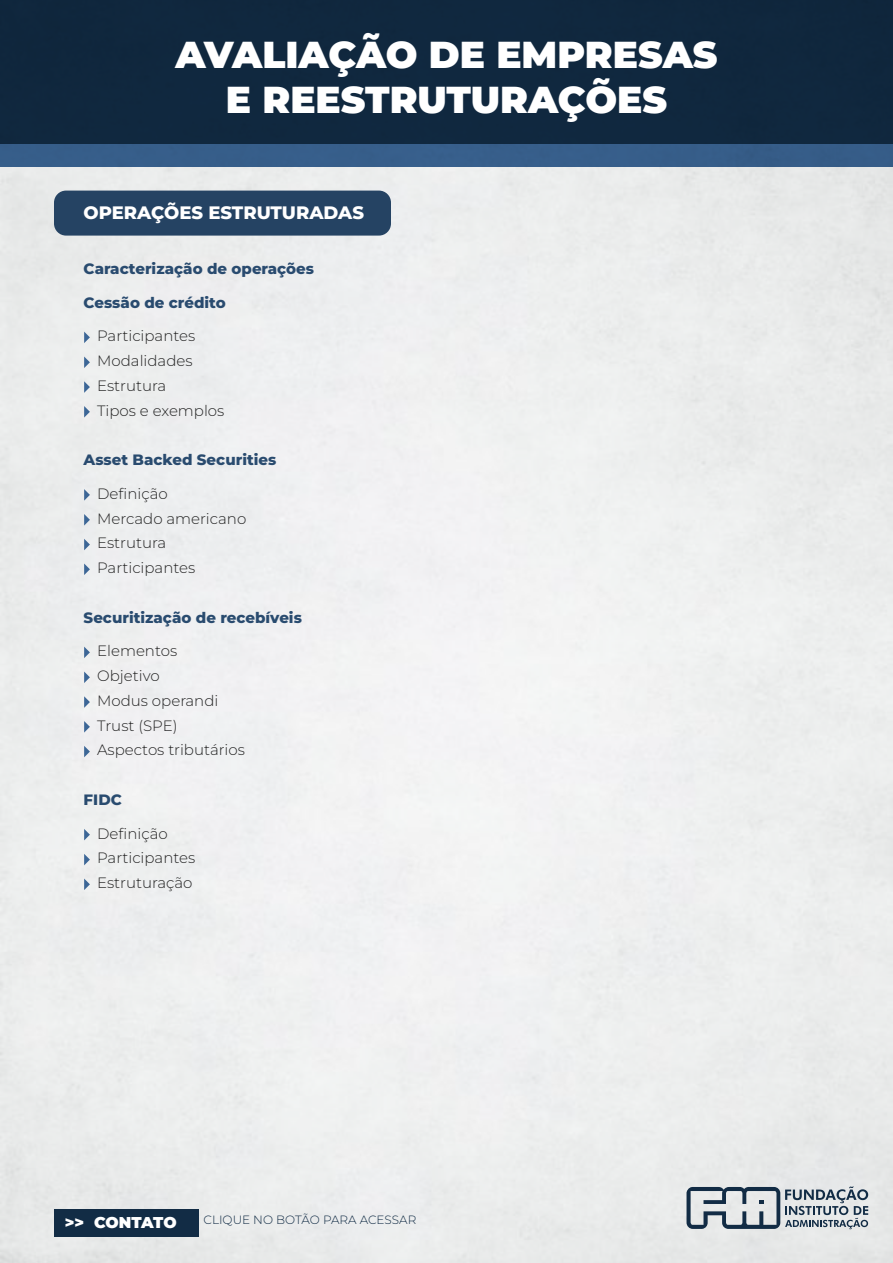
<style>
.page{position:relative;width:893px;height:1263px;background:#fff}
.page>*{position:absolute;margin:0;border:0;box-sizing:border-box;transform-origin:0 0}
.t1{font:900 37.5px/45px "Montserrat";color:#fff;text-align:center}
.t2{font:800 18px "Montserrat";color:#fff}
.t3{font:900 15.6px "Montserrat";letter-spacing:-.015em;color:#fff}
.t4{font:300 15px/24.8px "Montserrat";color:#242424}
.t5{font:800 15px "Montserrat";color:#294b6f}
.t6{font:300 12px "Montserrat";color:#122c45}
</style>
<div class="page">
<img style="left:0;top:0;width:893px;height:1263px">
<svg style="left:686px;top:1186px;width:182px;height:43px;background:#a5aeb5"></svg>
<div style="left:54px;top:1209px;width:145px;height:27px;background:#122c45"></div>
<div style="left:54px;top:191px;width:337px;height:45px;background:#254363;border-radius:12px"></div>
<svg style="left:84px;top:332px;width:6px;height:11px"></svg>
<svg style="left:84px;top:489px;width:6px;height:12px"></svg>
<svg style="left:84px;top:647px;width:6px;height:11px"></svg>
<svg style="left:84px;top:829px;width:6px;height:11px"></svg>
<svg style="left:84px;top:356px;width:6px;height:12px"></svg>
<svg style="left:84px;top:514px;width:6px;height:12px"></svg>
<svg style="left:84px;top:671px;width:6px;height:12px"></svg>
<svg style="left:84px;top:854px;width:6px;height:11px"></svg>
<svg style="left:84px;top:381px;width:6px;height:12px"></svg>
<svg style="left:84px;top:406px;width:6px;height:12px"></svg>
<svg style="left:84px;top:539px;width:6px;height:11px"></svg>
<svg style="left:84px;top:696px;width:6px;height:12px"></svg>
<svg style="left:84px;top:878px;width:6px;height:12px"></svg>
<svg style="left:84px;top:563px;width:6px;height:12px"></svg>
<svg style="left:84px;top:721px;width:6px;height:12px"></svg>
<svg style="left:84px;top:746px;width:6px;height:11px"></svg>
<h1 class="t1" style="left:175px;top:30px;width:544px">AVALIAÇÃO DE EMPRESAS<br>E REESTRUTURAÇÕES</h1>
<p class="t2" style="left:83px;top:200px;width:282px">OPERAÇÕES ESTRUTURADAS</p>
<p class="t5" style="left:84px;top:258px;width:232px">Caracterização de operações</p>
<p class="t5" style="left:84px;top:291px;width:144px">Cessão de crédito</p>
<p class="t4" style="left:97px;top:323px;width:100px">Participantes</p>
<p class="t4" style="left:97px;top:348px;width:97px">Modalidades</p>
<p class="t4" style="left:97px;top:373px;width:129px">Estrutura<br>Tipos e exemplos</p>
<p class="t5" style="left:84px;top:449px;width:194px">Asset Backed Securities</p>
<p class="t4" style="left:97px;top:481px;width:72px">Definição</p>
<p class="t4" style="left:97px;top:505px;width:151px">Mercado americano</p>
<p class="t4" style="left:97px;top:530px;width:70px">Estrutura</p>
<p class="t4" style="left:97px;top:555px;width:100px">Participantes</p>
<p class="t5" style="left:84px;top:606px;width:220px">Securitização de recebíveis</p>
<p class="t4" style="left:97px;top:638px;width:82px">Elementos</p>
<p class="t4" style="left:97px;top:663px;width:64px">Objetivo</p>
<p class="t4" style="left:97px;top:688px;width:123px">Modus operandi</p>
<p class="t4" style="left:97px;top:712px;width:149px">Trust (SPE)<br>Aspectos tributários</p>
<p class="t5" style="left:84px;top:788px;width:40px">FIDC</p>
<p class="t4" style="left:97px;top:820px;width:72px">Definição</p>
<p class="t4" style="left:97px;top:845px;width:100px">Participantes</p>
<p class="t4" style="left:97px;top:870px;width:97px">Estruturação</p>
<p class="t3" style="left:65px;top:1211px;width:113px">&gt;&gt; CONTATO</p>
<p class="t6" style="left:203px;top:1211px;width:214px">CLIQUE NO BOTÃO PARA ACESSAR</p>
</div>
